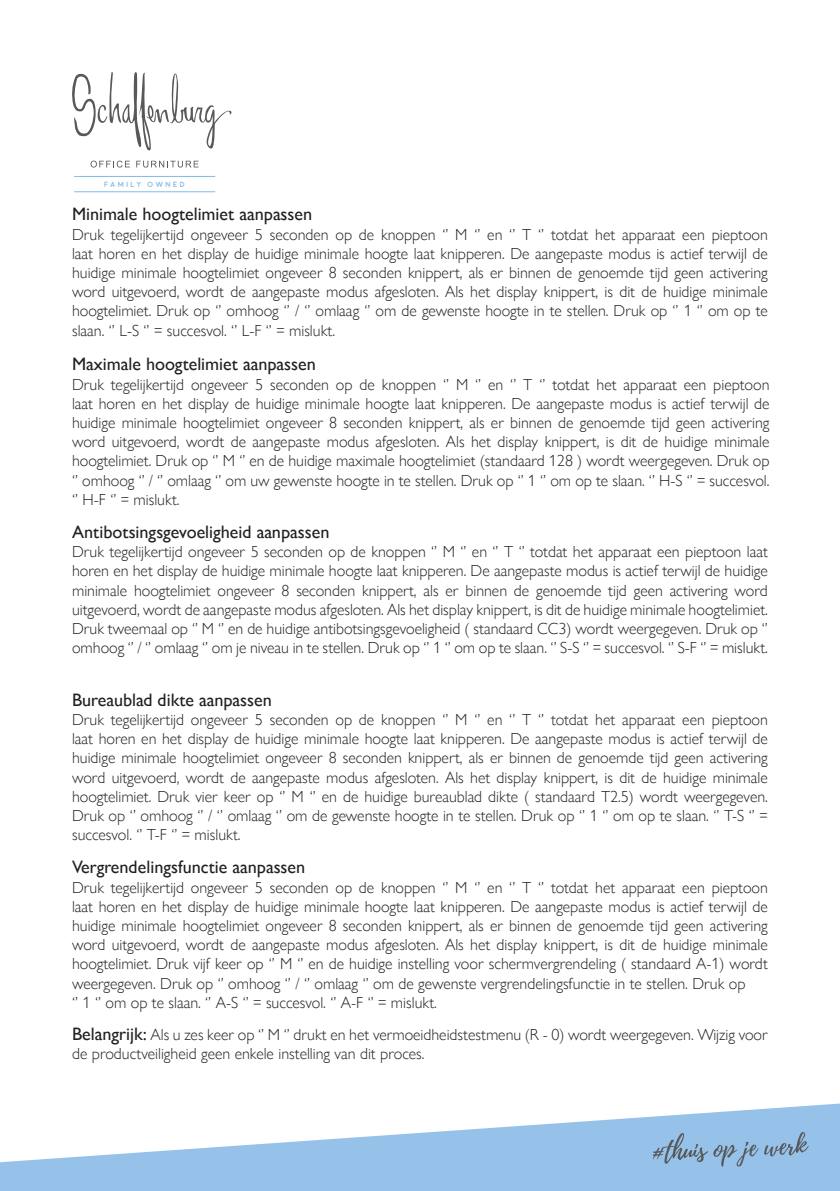
<style>
.page{position:relative;width:840px;height:1191px;background:#fff}
.page>*{position:absolute;margin:0;border:0;box-sizing:border-box;transform-origin:0 0}
.t1{font:18px "Gill Sans Nova";color:#231f20}
.t2{font:300 16px/19.2px "Gill Sans Nova";color:#231f20;text-align:justify}
.t3{font:700 7.6px "Moon";letter-spacing:.3em;color:#85bbe5}
.s1{font-weight:400;font-size:18px}
</style>
<div class="page">
<svg style="left:0;top:1103px;width:839px;height:88px;fill:#96c2e9"></svg>
<svg style="left:652px;top:1131px;width:156px;height:36px"></svg>
<svg style="left:72px;top:72px;width:159px;height:78px"></svg>
<svg style="left:90px;top:161px;width:40px;height:6px"></svg>
<svg style="left:136px;top:161px;width:62px;height:6px"></svg>
<hr style="left:74px;top:176px;width:141px;height:1px;background:#85bbe5">
<hr style="left:74px;top:191px;width:141px;height:1px;background:#85bbe5">
<p class="t3" style="left:104px;top:180px;width:82px">FAMILY OWNED</p>
<p class="t1" style="left:72px;top:204px;width:241px">Minimale hoogtelimiet aanpassen</p>
<p class="t2" style="left:72px;top:225px;width:697px">Druk tegelijkertijd ongeveer 5 seconden op de knoppen ‘’ M ‘’ en ‘’ T ‘’ totdat het apparaat een pieptoon laat horen en het display de huidige minimale hoogte laat knipperen. De aangepaste modus is actief terwijl de huidige minimale hoogtelimiet ongeveer 8 seconden knippert, als er binnen de genoemde tijd geen activering word uitgevoerd, wordt de aangepaste modus afgesloten. Als het display knippert, is dit de huidige minimale hoogtelimiet. Druk op ‘’ omhoog ‘’ / ‘’ omlaag ‘’ om de gewenste hoogte in te stellen. Druk op ‘’ 1 ‘’ om op te slaan. ‘’ L-S ‘’ = succesvol. ‘’ L-F ‘’ = mislukt.</p>
<p class="t1" style="left:72px;top:354px;width:245px">Maximale hoogtelimiet aanpassen</p>
<p class="t2" style="left:72px;top:375px;width:698px">Druk tegelijkertijd ongeveer 5 seconden op de knoppen ‘’ M ‘’ en ‘’ T ‘’ totdat het apparaat een pieptoon laat horen en het display de huidige minimale hoogte laat knipperen. De aangepaste modus is actief terwijl de huidige minimale hoogtelimiet ongeveer 8 seconden knippert, als er binnen de genoemde tijd geen activering word uitgevoerd, wordt de aangepaste modus afgesloten. Als het display knippert, is dit de huidige minimale hoogtelimiet. Druk op ‘’ M ‘’ en de huidige maximale hoogtelimiet (standaard 128 ) wordt weergegeven. Druk op ‘’ omhoog ‘’ / ‘’ omlaag ‘’ om uw gewenste hoogte in te stellen. Druk op ‘’ 1 ‘’ om op te slaan. ‘’ H-S ‘’ = succesvol. ‘’ H-F ‘’ = mislukt.</p>
<p class="t1" style="left:72px;top:521px;width:259px">Antibotsingsgevoeligheid aanpassen</p>
<p class="t2" style="left:72px;top:542px;width:697px">Druk tegelijkertijd ongeveer 5 seconden op de knoppen ‘’ M ‘’ en ‘’ T ‘’ totdat het apparaat een pieptoon laat horen en het display de huidige minimale hoogte laat knipperen. De aangepaste modus is actief terwijl de huidige minimale hoogtelimiet ongeveer 8 seconden knippert, als er binnen de genoemde tijd geen activering word uitgevoerd, wordt de aangepaste modus afgesloten. Als het display knippert, is dit de huidige minimale hoogtelimiet.<br>Druk tweemaal op ‘’ M ‘’ en de huidige antibotsingsgevoeligheid ( standaard CC3) wordt weergegeven. Druk op ‘’ omhoog ‘’ / ‘’ omlaag ‘’ om je niveau in te stellen. Druk op ‘’ 1 ‘’ om op te slaan. ‘’ S-S ‘’ = succesvol. ‘’ S-F ‘’ = mislukt.</p>
<p class="t1" style="left:72px;top:689px;width:201px">Bureaublad dikte aanpassen</p>
<p class="t2" style="left:72px;top:710px;width:697px">Druk tegelijkertijd ongeveer 5 seconden op de knoppen ‘’ M ‘’ en ‘’ T ‘’ totdat het apparaat een pieptoon laat horen en het display de huidige minimale hoogte laat knipperen. De aangepaste modus is actief terwijl de huidige minimale hoogtelimiet ongeveer 8 seconden knippert, als er binnen de genoemde tijd geen activering word uitgevoerd, wordt de aangepaste modus afgesloten. Als het display knippert, is dit de huidige minimale hoogtelimiet. Druk vier keer op ‘’ M ‘’ en de huidige bureaublad dikte ( standaard T2.5) wordt weergegeven.<br>Druk op ‘’ omhoog ‘’ / ‘’ omlaag ‘’ om de gewenste hoogte in te stellen. Druk op ‘’ 1 ‘’ om op te slaan. ‘’ T-S ‘’ = succesvol. ‘’ T-F ‘’ = mislukt.</p>
<p class="t1" style="left:72px;top:857px;width:234px">Vergrendelingsfunctie aanpassen</p>
<p class="t2" style="left:72px;top:878px;width:697px">Druk tegelijkertijd ongeveer 5 seconden op de knoppen ‘’ M ‘’ en ‘’ T ‘’ totdat het apparaat een pieptoon laat horen en het display de huidige minimale hoogte laat knipperen. De aangepaste modus is actief terwijl de huidige minimale hoogtelimiet ongeveer 8 seconden knippert, als er binnen de genoemde tijd geen activering word uitgevoerd, wordt de aangepaste modus afgesloten. Als het display knippert, is dit de huidige minimale hoogtelimiet. Druk vijf keer op ‘’ M ‘’ en de huidige instelling voor schermvergrendeling ( standaard A-1) wordt weergegeven. Druk op ‘’ omhoog ‘’ / ‘’ omlaag ‘’ om de gewenste vergrendelingsfunctie in te stellen. Druk op</p>
<p class="t2" style="left:72px;top:993px;width:366px">‘’ 1 ‘’ om op te slaan. ‘’ A-S ‘’ = succesvol. ‘’ A-F ‘’ = mislukt.</p>
<p class="t2" style="left:72px;top:1025px;width:697px"><span class="s1">Belangrijk:</span> Als u zes keer op ‘’ M ‘’ drukt en het vermoeidheidstestmenu (R - 0) wordt weergegeven. Wijzig voor de productveiligheid geen enkele instelling van dit proces.</p>
</div>
